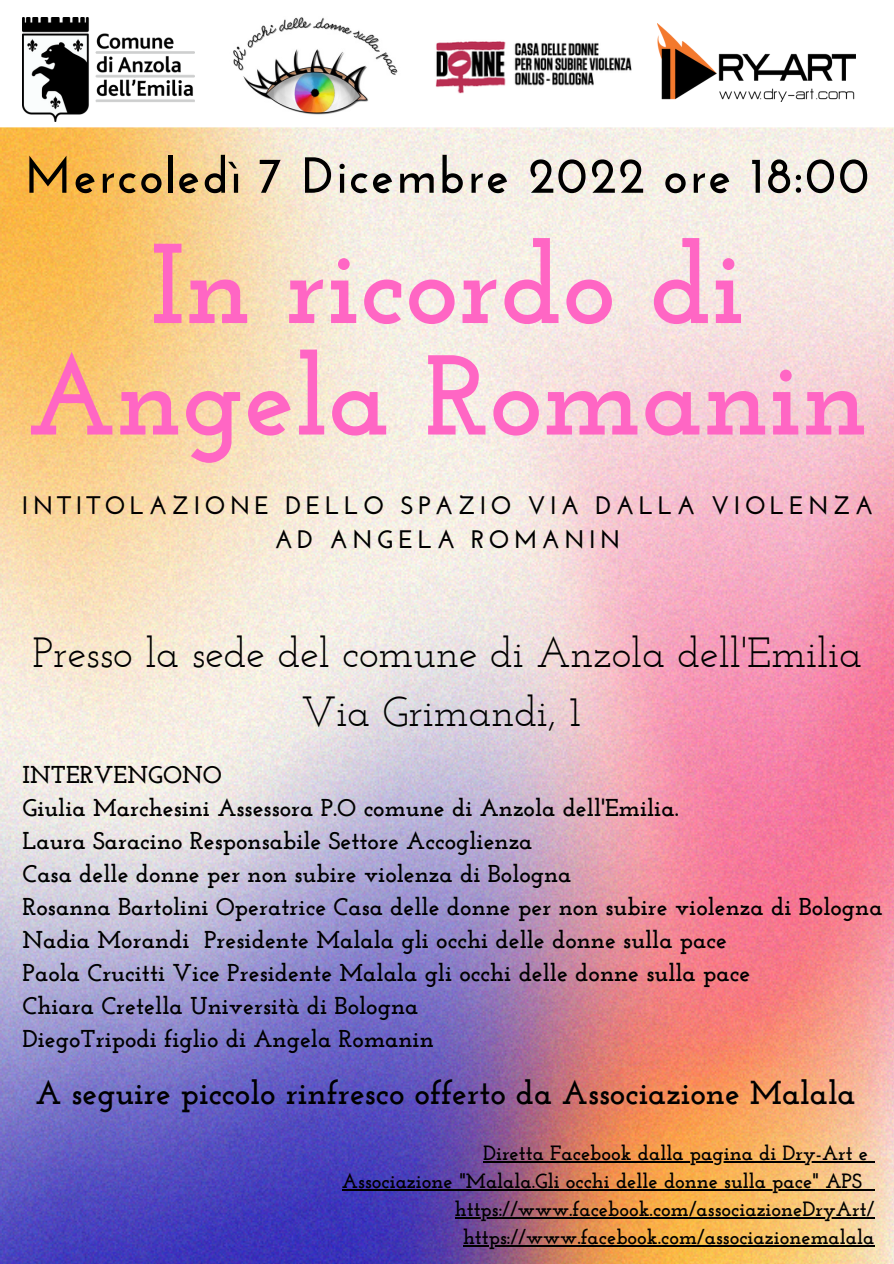
<style>
.page{position:relative;width:894px;height:1264px;background:#fff}
.page>*{position:absolute;margin:0;border:0;box-sizing:border-box;transform-origin:0 0}
.t1{font:700 113.25px/111.4px "Josefin Slab";color:#ff66c4;text-align:center}
.t2{font:700 50.55px "Josefin Sans";letter-spacing:.04em;color:#000}
.t3{font:42px/58.5px "Josefin Slab";color:#000;text-align:center}
.t4{font:700 33px "Josefin Slab";color:#000}
.t5{font:700 25.35px/34.3px "Josefin Sans";letter-spacing:.16em;color:#000;text-align:center}
.t6{font:700 24.3px/33px "Josefin Slab";color:#000}
.t7{font:700 20.55px "Josefin Slab";color:#000}
</style>
<div class="page">
<img style="left:0;top:71px;width:893px;height:1192px">
<img style="left:210px;top:17px;width:203px;height:106px">
<img style="left:429px;top:41px;width:208px;height:66px">
<img style="left:23px;top:18px;width:172px;height:103px">
<img style="left:657px;top:24px;width:198px;height:77px">
<hr style="left:483px;top:1160px;width:385px;height:2px;background:#000">
<svg style="left:868px;top:1160px;width:6px;height:2px"></svg>
<hr style="left:342px;top:1189px;width:519px;height:1px;background:#000">
<svg style="left:861px;top:1189px;width:13px;height:1px"></svg>
<hr style="left:454px;top:1217px;width:420px;height:1px;background:#000">
<hr style="left:463px;top:1245px;width:411px;height:1px;background:#000">
<h2 class="t2" style="left:24px;top:155px;width:846px">Mercoledì 7 Dicembre 2022 ore 18:00</h2>
<h1 class="t1" style="left:27px;top:239px;width:842px">In ricordo di<br>Angela Romanin</h1>
<p class="t5" style="left:22px;top:490px;width:853px">INTITOLAZIONE DELLO SPAZIO VIA DALLA VIOLENZA<br>AD ANGELA ROMANIN</p>
<h3 class="t3" style="left:32px;top:627px;width:830px">Presso la sede del comune di Anzola dell'Emilia<br>Via Grimandi, 1</h3>
<p class="t6" style="left:23px;top:760px;width:861px">INTERVENGONO<br>Giulia Marchesini Assessora P.O comune di Anzola dell'Emilia.<br>Laura Saracino Responsabile Settore Accoglienza<br>Casa delle donne per non subire violenza di Bologna<br>Rosanna Bartolini Operatrice Casa delle donne per non subire violenza di Bologna Nadia Morandi Presidente Malala gli occhi delle donne sulla pace<br>Paola Crucitti Vice Presidente Malala gli occhi delle donne sulla pace<br>Chiara Cretella Università di Bologna<br>DiegoTripodi figlio di Angela Romanin</p>
<h3 class="t4" style="left:36px;top:1079px;width:821px">A seguire piccolo rinfresco offerto da Associazione Malala</h3>
<p class="t7" style="left:483px;top:1144px;width:386px">Diretta Facebook dalla pagina di Dry-Art e</p>
<p class="t7" style="left:342px;top:1172px;width:521px">Associazione "Malala.Gli occhi delle donne sulla pace" APS</p>
<p class="t7" style="left:454px;top:1200px;width:421px">https://www.facebook.com/associazioneDryArt/</p>
<p class="t7" style="left:463px;top:1228px;width:413px">https://www.facebook.com/associazionemalala</p>
</div>
